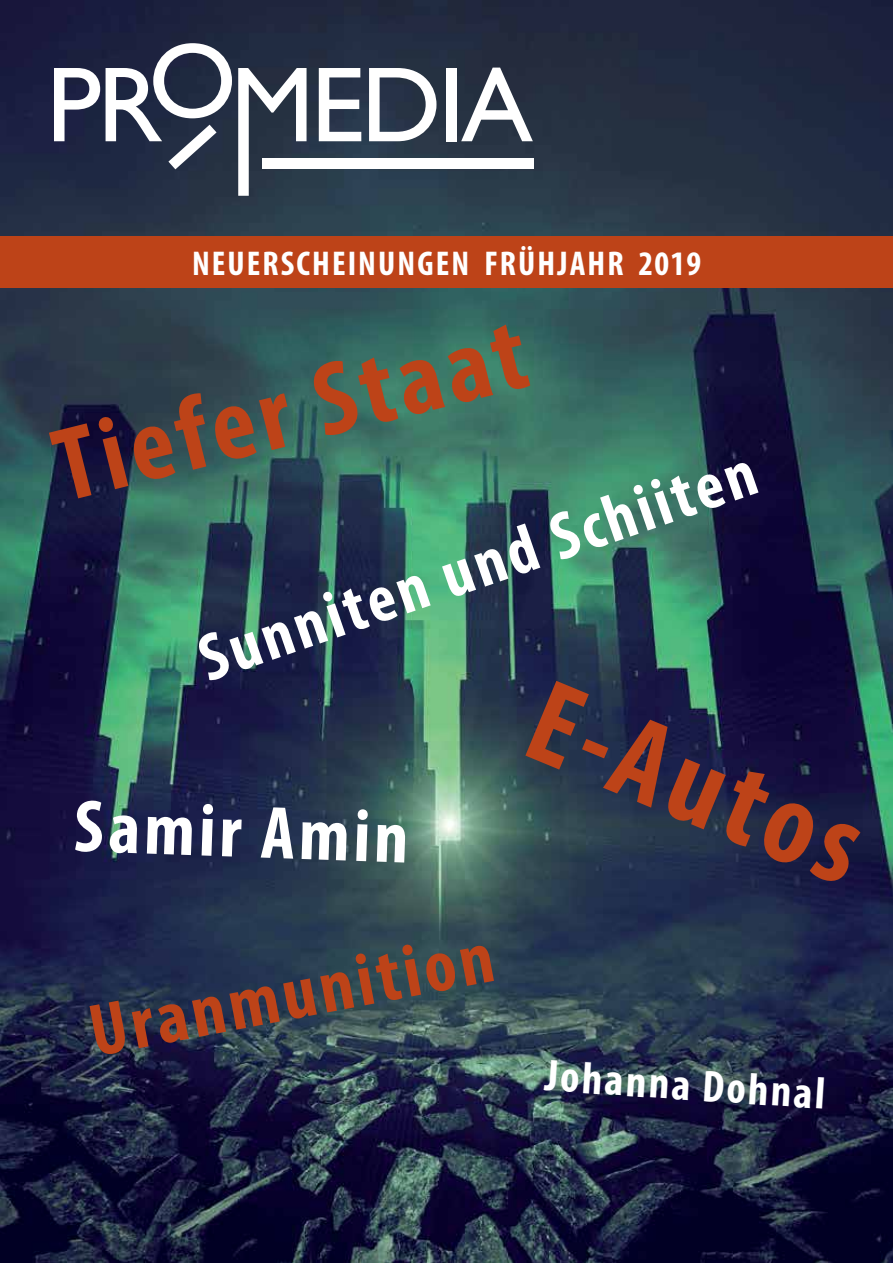
<style>
.page{position:relative;width:893px;height:1263px;background:#fff}
.page>*{position:absolute;margin:0;border:0;box-sizing:border-box;transform-origin:0 0}
.t1{font:700 condensed 120px "Myriad Pro";color:#bd4318}
.t2{font:700 condensed 105px "Myriad Pro";color:#bd4318}
.t3{font:700 condensed 75px "Myriad Pro";color:#bd4318}
.t4{font:700 condensed 75px "Myriad Pro";color:#fff}
.t5{font:700 condensed 67.5px "Myriad Pro";color:#fff}
.t6{font:700 condensed 45px "Myriad Pro";color:#fff}
.t7{font:700 condensed 34.5px "Myriad Pro";letter-spacing:.06em;color:#fff}
</style>
<div class="page">
<img style="left:0;top:0;width:893px;height:1263px">
<svg style="left:54px;top:68px;width:46px;height:73px"></svg>
<svg style="left:238px;top:68px;width:69px;height:128px"></svg>
<svg style="left:319px;top:68px;width:42px;height:73px"></svg>
<svg style="left:369px;top:68px;width:67px;height:73px"></svg>
<div style="left:446px;top:68px;width:11px;height:73px;background:#fff"></div>
<svg style="left:461px;top:68px;width:72px;height:73px"></svg>
<div style="left:262px;top:159px;width:272px;height:10px;background:#fff"></div>
<svg style="left:106px;top:43px;width:126px;height:126px"></svg>
<div style="left:0;top:236px;width:893px;height:52px;background:#bd4318"></div>
<p class="t7" style="left:192px;top:242px;width:511px">NEUERSCHEINUNGEN FRÜHJAHR 2019</p>
<h2 class="t2" style="left:40px;top:404px;width:484px;rotate:-14deg">Tiefer Staat</h2>
<h3 class="t5" style="left:187px;top:621px;width:586px;rotate:-19deg">Sunniten und Schiiten</h3>
<h1 class="t1" style="left:564px;top:646px;width:352px;rotate:23deg">E-Autos</h1>
<h3 class="t4" style="left:76px;top:779px;width:336px;rotate:2deg">Samir Amin</h3>
<h3 class="t3" style="left:81px;top:987px;width:411px;rotate:-11deg">Uranmunition</h3>
<h3 class="t6" style="left:547px;top:1047px;width:282px;rotate:4deg">Johanna Dohnal</h3>
</div>
